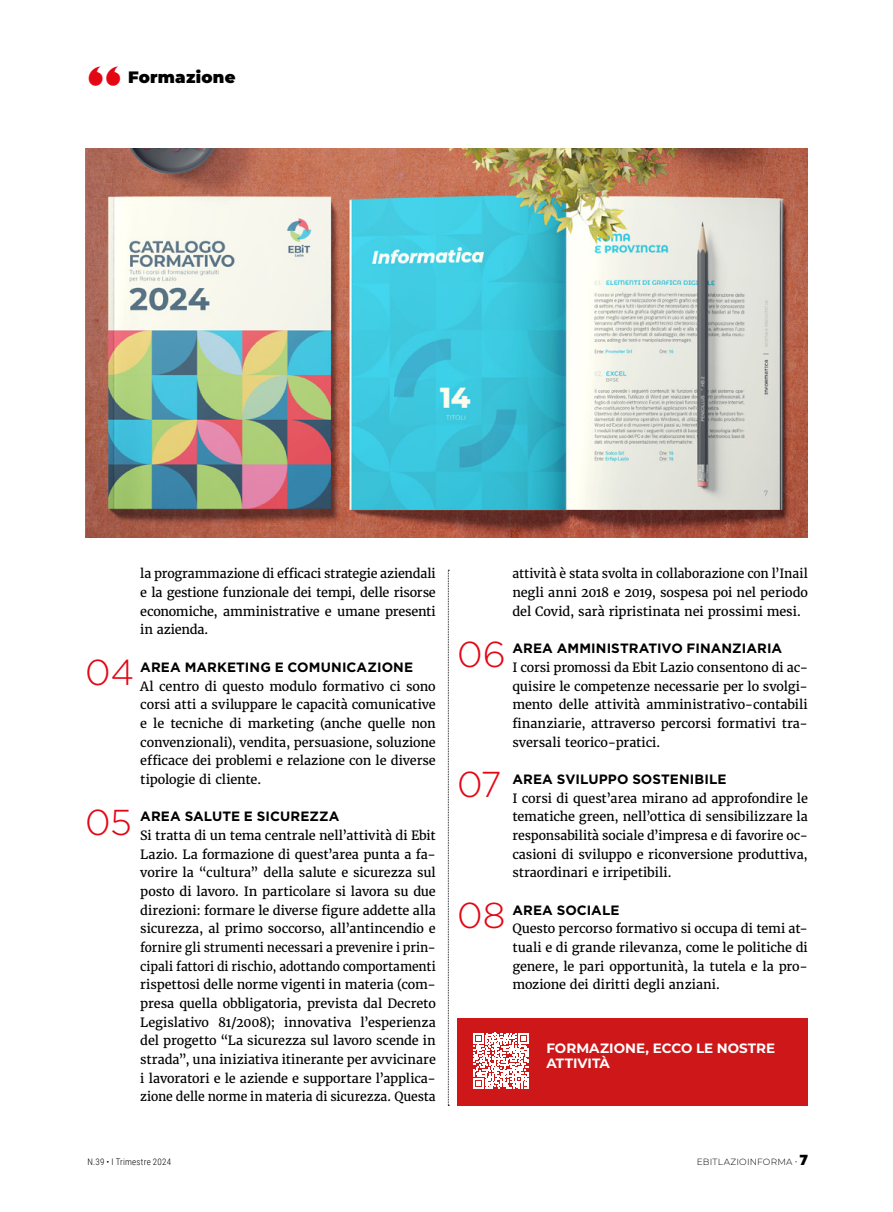
<style>
.page{position:relative;width:893px;height:1212px;background:#fff}
.page>*{position:absolute;margin:0;border:0;box-sizing:border-box;transform-origin:0 0}
.rubrica{font:800 42px "Gill Sans";color:#e30613}
.paragrafetto{font:300 36px "Gotham";letter-spacing:-.005em;color:#e30613}
.rubrica-2{font:900 16.5px "Montserrat";letter-spacing:.015em;color:#000}
.paragrafetto-2{font:700 13.5px "Gotham";letter-spacing:.005em;color:#000}
.numeri_icone{font:700 13.5px/15px "Montserrat";letter-spacing:.005em;color:#fff}
.testo{font:12.75px/18.6px "Merriweather";letter-spacing:-.005em;color:#000;text-align:justify}
.t1{font:300 9px "Roboto Condensed";letter-spacing:.025em;color:#000}
.t2{font:300 9px "Montserrat";letter-spacing:.02em;color:#000}
.s1{font-family:"Campton";font-weight:800;font-size:15px}
</style>
<div class="page">
<img style="left:85px;top:149px;width:723px;height:389px">
<svg style="left:448px;top:570px;width:1px;height:536px"></svg>
<div style="left:457px;top:1018px;width:351px;height:88px;background:#cd1719"></div>
<svg style="left:473px;top:1033px;width:56px;height:56px"></svg>
<p class="rubrica" style="left:87px;top:50px;width:36px">“</p>
<p class="rubrica-2" style="left:128px;top:65px;width:109px">Formazione</p>
<p class="testo" style="left:140px;top:564px;width:297px">la programmazione di efficaci strategie aziendali e la gestione funzionale dei tempi, delle risorse economiche, amministrative e umane presenti in azienda.</p>
<p class="paragrafetto" style="left:85px;top:650px;width:51px">04</p>
<p class="paragrafetto-2" style="left:140px;top:658px;width:274px">AREA MARKETING E COMUNICAZIONE</p>
<p class="testo" style="left:140px;top:677px;width:297px">Al centro di questo modulo formativo ci sono corsi atti a sviluppare le capacità comunicative e le tecniche di marketing (anche quelle non convenzionali), vendita, persuasione, soluzione efficace dei problemi e relazione con le diverse tipologie di cliente.</p>
<p class="paragrafetto" style="left:85px;top:799px;width:48px">05</p>
<p class="paragrafetto-2" style="left:140px;top:807px;width:201px">AREA SALUTE E SICUREZZA</p>
<p class="testo" style="left:140px;top:826px;width:297px">Si tratta di un tema centrale nell’attività di Ebit Lazio. La formazione di quest’area punta a fa&shy;vorire la “cultura” della salute e sicurezza sul posto di lavoro. In particolare si lavora su due direzioni: formare le diverse figure addette alla sicurezza, al primo soccorso, all’antincendio e fornire gli strumenti necessari a prevenire i prin&shy;cipali fattori di rischio, adottando comportamenti rispettosi delle norme vigenti in materia (com&shy;presa quella obbligatoria, prevista dal Decreto Legislativo 81/2008); innovativa l’esperienza del progetto “La sicurezza sul lavoro scende in strada”, una iniziativa itinerante per avvicinare i lavoratori e le aziende e supportare l’applica&shy;zione delle norme in materia di sicurezza. Questa</p>
<p class="testo" style="left:512px;top:565px;width:297px">attività è stata svolta in collaborazione con l’Inail negli anni 2018 e 2019, sospesa poi nel periodo del Covid, sarà ripristinata nei prossimi mesi.</p>
<p class="paragrafetto" style="left:457px;top:631px;width:50px">06</p>
<p class="paragrafetto-2" style="left:512px;top:639px;width:271px">AREA AMMINISTRATIVO FINANZIARIA</p>
<p class="testo" style="left:512px;top:658px;width:297px">I corsi promossi da Ebit Lazio consentono di ac&shy;quisire le competenze necessarie per lo svolgi&shy;mento delle attività amministrativo-contabili finanziarie, attraverso percorsi formativi tra&shy;sversali teorico-pratici.</p>
<p class="paragrafetto" style="left:457px;top:762px;width:46px">07</p>
<p class="paragrafetto-2" style="left:512px;top:770px;width:216px">AREA SVILUPPO SOSTENIBILE</p>
<p class="testo" style="left:512px;top:789px;width:297px">I corsi di quest’area mirano ad approfondire le tematiche green, nell’ottica di sensibilizzare la responsabilità sociale d’impresa e di favorire oc&shy;casioni di sviluppo e riconversione produttiva, straordinari e irripetibili.</p>
<p class="paragrafetto" style="left:457px;top:892px;width:50px">08</p>
<p class="paragrafetto-2" style="left:512px;top:901px;width:108px">AREA SOCIALE</p>
<p class="testo" style="left:512px;top:919px;width:297px">Questo percorso formativo si occupa di temi at&shy;tuali e di grande rilevanza, come le politiche di genere, le pari opportunità, la tutela e la pro&shy;mozione dei diritti degli anziani.</p>
<p class="numeri_icone" style="left:546px;top:1040px;width:230px">FORMAZIONE, ECCO LE NOSTRE<br>ATTIVITÀ</p>
<p class="t1" style="left:87px;top:1155px;width:85px">N.39 • I Trimestre 2024</p>
<p class="t2" style="left:697px;top:1155px;width:113px">EBITLAZIOINFORMA • <span class="s1">7</span></p>
</div>
